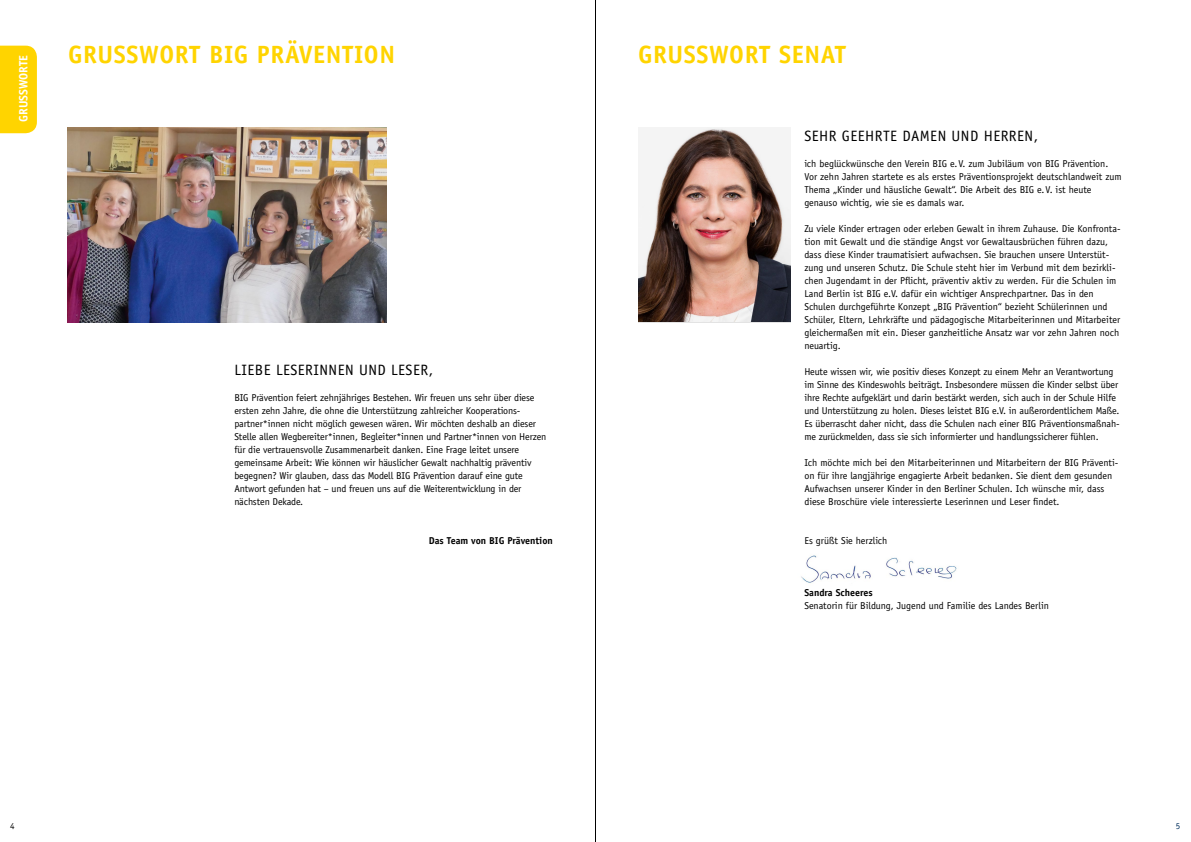
<style>
.page{position:relative;width:1191px;height:842px;background:#fff}
.page>*{position:absolute;margin:0;border:0;box-sizing:border-box;transform-origin:0 0}
.t1{font:700 25px "Officina Sans Std";letter-spacing:.025em;color:#ffd400}
.t2{font:15px "Officina Sans Std";letter-spacing:.03em;color:#000}
.t3{font:700 12px "Officina Sans Std";color:#fff}
.t4{font:10px/13px "Officina Sans Std";letter-spacing:-.01em;color:#000}
.t5{font:700 10px "Officina Sans Std";color:#000}
.t6{font:9px "Officina Sans Std";color:#002f5d}
.t7{font:9px "Officina Sans Std";color:#000}
</style>
<div class="page">
<hr style="left:595px;top:0;width:1px;height:842px;background:#000">
<img style="left:801px;top:555px;width:156px;height:28px">
<img style="left:68px;top:128px;width:318px;height:195px">
<img style="left:638px;top:128px;width:152px;height:194px">
<div style="left:0;top:46px;width:37px;height:87px;background:#ffd400"></div>
<p class="t3" style="left:16px;top:122px;width:67px;rotate:-90deg">GruSSworte</p>
<h1 class="t1" style="left:68px;top:39px;width:258px">GruSSwort Big Präventi</h1>
<h1 class="t1" style="left:364px;top:39px;width:29px">on</h1>
<h1 class="t1" style="left:638px;top:39px;width:168px">GruSSwort Senat</h1>
<h2 class="t2" style="left:234px;top:361px;width:200px">Liebe Leserinnen und Leser,</h2>
<p class="t4" style="left:234px;top:391px;width:313px">BIG Prävention feiert zehnjähriges Bestehen. Wir freuen uns sehr über diese ersten zehn Jahre, die ohne die Unterstützung zahlreicher Kooperations&shy;partner*innen nicht möglich gewesen wären. Wir möchten deshalb an dieser Stelle allen Wegbereiter*innen, Begleiter*innen und Partner*innen von Herzen für die vertrauensvolle Zusammenarbeit danken. Eine Frage leitet unsere gemeinsame Arbeit: Wie können wir häuslicher Gewalt nachhaltig präventiv begegnen? Wir glauben, dass das Modell BIG Prävention darauf eine gute Antwort gefunden hat – und freuen uns auf die Weiterentwicklung in der nächsten Dekade.</p>
<p class="t5" style="left:429px;top:534px;width:126px">Das Team von BIG Prävention</p>
<h2 class="t2" style="left:804px;top:127px;width:235px">Sehr geehrte Damen und H erren,</h2>
<p class="t4" style="left:804px;top:157px;width:319px">ich beglückwünsche den Verein BIG e.V. zum Jubiläum von BIG Prävention.<br>Vor zehn Jahren startete es als erstes Präventionsprojekt deutschlandweit zum Thema „Kinder und häusliche Gewalt“. Die Arbeit des BIG e. V. ist heute genauso wichtig, wie sie es damals war.</p>
<p class="t4" style="left:804px;top:222px;width:317px">Zu viele Kinder ertragen oder erleben Gewalt in ihrem Zuhause. Die Konfronta&shy;tion mit Gewalt und die ständige Angst vor Gewaltausbrüchen führen dazu, dass diese Kinder traumatisiert aufwachsen. Sie brauchen unsere Unterstüt&shy;zung und unseren Schutz. Die Schule steht hier im Verbund mit dem bezirkli&shy;chen Jugendamt in der Pflicht, präventiv aktiv zu werden. Für die Schulen im Land Berlin ist BIG e.V. dafür ein wichtiger Ansprechpartner. Das in den Schulen durchgeführte Konzept „BIG Prävention“ bezieht Schülerinnen und Schüler, Eltern, Lehrkräfte und pädagogische Mitarbeiterinnen und Mitarbeiter gleichermaßen mit ein. Dieser ganzheitliche Ansatz war vor zehn Jahren noch neuartig.</p>
<p class="t4" style="left:804px;top:365px;width:317px">H eute wissen wir, wie positiv dieses Konzept zu einem Mehr an Verantwortung im Sinne des Kindeswohls beiträgt. Insbesondere müssen die Kinder selbst über ihre Rechte aufgeklärt und darin bestärkt werden, sich auch in der Schule Hilfe und Unterstützung zu holen. Dieses leistet BIG e.V. in außerordentlichem Maße.<br>Es überrascht daher nicht, dass die Schulen nach einer BIG Präventionsmaßnah&shy;me zurückmelden, dass sie sich informierter und handlungssicherer fühlen.</p>
<p class="t4" style="left:804px;top:456px;width:315px">Ich möchte mich bei den Mitarbeiterinnen und Mitarbeitern der BIG Präventi&shy;on für ihre langjährige engagierte Arbeit bedanken. Sie dient dem gesunden Aufwachsen unserer Kinder in den Berliner Schulen. Ich wünsche mir, dass diese B roschüre viele interessierte Leserinnen und Leser findet.</p>
<p class="t4" style="left:804px;top:534px;width:84px">Es grüßt Sie herzlich</p>
<p class="t5" style="left:804px;top:586px;width:70px">Sandra Scheeres</p>
<p class="t4" style="left:804px;top:599px;width:246px">Senatorin für Bildung, Jugend und Familie des Landes Berlin</p>
<p class="t7" style="left:10px;top:821px;width:6px">4</p>
<p class="t6" style="left:1175px;top:821px;width:6px">5</p>
</div>
